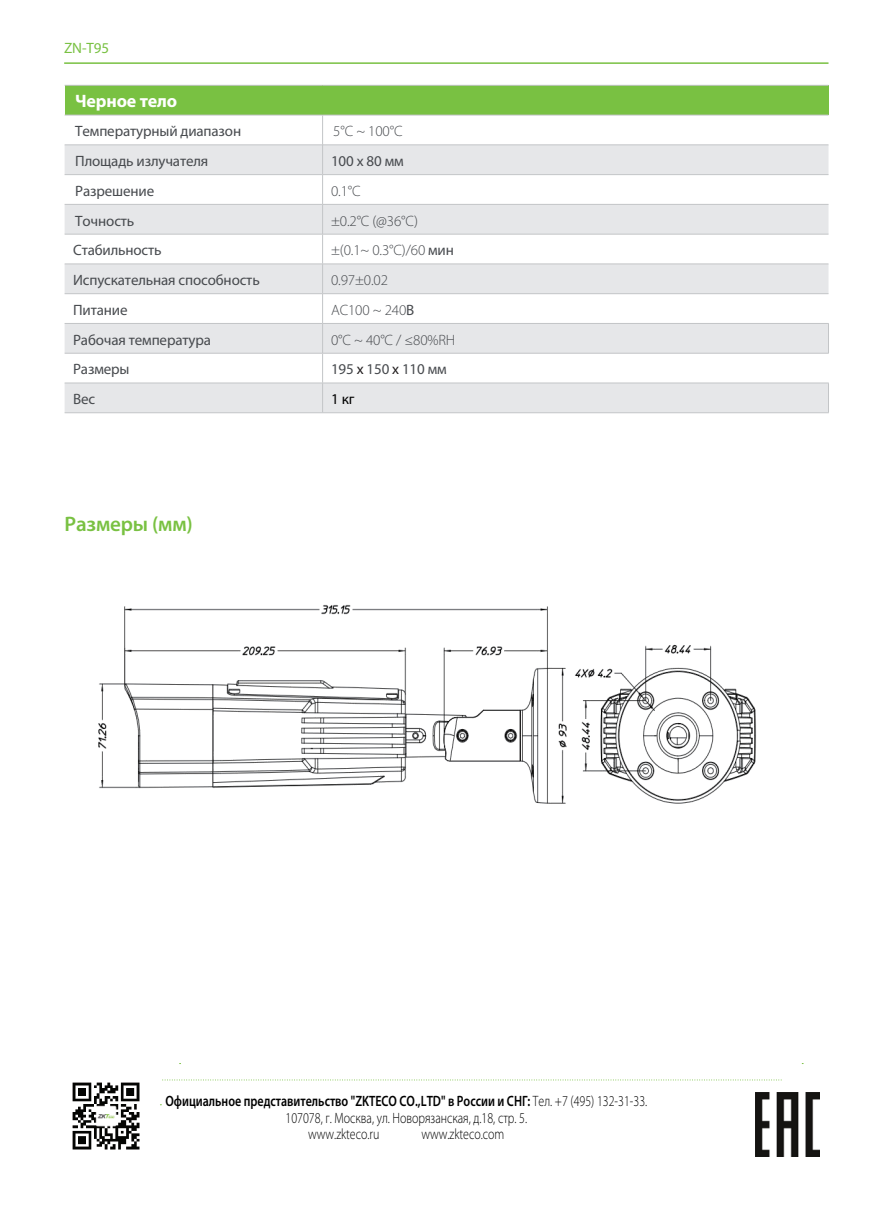
<style>
.page{position:relative;width:893px;height:1212px;background:#fff}
.page>*{position:absolute;margin:0;border:0;box-sizing:border-box;transform-origin:0 0}
.SPEC_Copy{font:600 21px "Myriad Pro";letter-spacing:-.01em;color:#79c142}
.t1{font:700 18px "Myriad Pro";letter-spacing:-.01em;color:#fff}
.t2{font:15px "Myriad Pro";letter-spacing:-.01em;color:#474a4e}
.t3{font:300 15px "Myriad Pro";letter-spacing:-.01em;color:#474a4e}
.t4{font:600 15px "Myriad Pro";color:#000;scale:.8 1}
.t5{font:300 15px "Myriad Pro";color:#000;scale:.8 1}
.SPEC_Copy-2{font:15px "Myriad Pro";color:#79c142}
.t6{font:15px "Myriad Pro";color:#000}
.s1{font-weight:400}
.s2{color:#231f20}
.s3{font-weight:300}
</style>
<div class="page">
<hr style="left:64px;top:62px;width:764px;height:2px;background:#79c142">
<img style="left:72px;top:1082px;width:68px;height:68px">
<svg style="left:163px;top:1079px;width:619px;height:1px"></svg>
<img style="left:755px;top:1092px;width:64px;height:64px">
<img style="left:98px;top:604px;width:658px;height:200px">
<div style="left:65px;top:85px;width:763px;height:30px;background:#79c142"></div>
<div style="left:65px;top:382px;width:763px;height:30px;background:#e6e7e9"></div>
<hr style="left:65px;top:234px;width:258px;height:1px;background:#c3c5c7">
<hr style="left:323px;top:234px;width:505px;height:1px;background:#c3c5c7">
<hr style="left:65px;top:353px;width:258px;height:1px;background:#c3c5c7">
<hr style="left:323px;top:353px;width:506px;height:1px;background:#c3c5c7">
<hr style="left:65px;top:383px;width:258px;height:1px;background:#c3c5c7">
<hr style="left:323px;top:383px;width:506px;height:1px;background:#c3c5c7">
<svg style="left:322px;top:384px;width:1px;height:28px"></svg>
<svg style="left:828px;top:384px;width:1px;height:28px"></svg>
<hr style="left:65px;top:412px;width:258px;height:1px;background:#c3c5c7">
<hr style="left:323px;top:412px;width:506px;height:1px;background:#c3c5c7">
<hr style="left:65px;top:85px;width:258px;height:1px;background:#c3c5c7">
<hr style="left:323px;top:85px;width:505px;height:1px;background:#c3c5c7">
<svg style="left:65px;top:115px;width:763px;height:119px"></svg>
<hr style="left:322px;top:234px;width:1px;height:30px;background:#c3c5c7">
<svg style="left:65px;top:264px;width:764px;height:89px"></svg>
<hr style="left:322px;top:353px;width:1px;height:30px;background:#c3c5c7">
<p class="SPEC_Copy-2" style="left:64px;top:39px;width:46px">ZN-T95</p>
<p class="t1" style="left:75px;top:89px;width:103px">Черное тело</p>
<p class="t2" style="left:75px;top:122px;width:167px">Температурный диапазон</p>
<p class="t3" style="left:333px;top:122px;width:71px">5°C ~ 100°C</p>
<p class="t2" style="left:75px;top:152px;width:135px">Площадь излучателя</p>
<p class="t2" style="left:331px;top:152px;width:74px">100 х 80 мм</p>
<p class="t2" style="left:75px;top:181px;width:80px">Разрешение</p>
<p class="t3" style="left:331px;top:182px;width:31px">0.1°C</p>
<p class="t2" style="left:75px;top:211px;width:61px">Точность</p>
<p class="t3" style="left:331px;top:211px;width:89px">±0.2°C (@36°C)</p>
<p class="t2" style="left:73px;top:241px;width:90px">Стабильность</p>
<p class="t3" style="left:331px;top:241px;width:124px">±(0.1~ 0.3°C)/60 <span class="s1">мин</span></p>
<p class="t2" style="left:73px;top:271px;width:188px">Испускательная способность</p>
<p class="t3" style="left:331px;top:271px;width:58px">0.97±0.02</p>
<p class="t2" style="left:73px;top:301px;width:56px">Питание</p>
<p class="t3" style="left:331px;top:301px;width:85px">AC100 ~ 240<span class="s1">В</span></p>
<p class="t2" style="left:73px;top:330px;width:139px">Рабочая температура</p>
<p class="t3" style="left:331px;top:331px;width:126px">0°C ~ 40°C / ≤80%RH</p>
<p class="t2" style="left:73px;top:360px;width:58px">Размеры</p>
<p class="t2" style="left:331px;top:360px;width:117px">195 <span class="s2">х</span> 150 <span class="s2">х</span> 110 мм</p>
<p class="t2" style="left:73px;top:390px;width:24px">Вес</p>
<p class="t6" style="left:331px;top:390px;width:25px">1 кг</p>
<p class="SPEC_Copy" style="left:65px;top:511px;width:130px">Размеры (мм)</p>
<p class="t4" style="left:165px;top:1091px;width:604px">Официальное представительство "ZKTECO CO.,LTD" в России и СНГ: <span class="s3">Тел. +7 (495) 132-31-33.</span></p>
<p class="t5" style="left:286px;top:1108px;width:304px">107078, г. Москва, ул. Новорязанская, д.18, стр. 5.</p>
<p class="t5" style="left:308px;top:1125px;width:91px">www.zkteco.ru</p>
<p class="t5" style="left:422px;top:1125px;width:105px">www.zkteco.com</p>
</div>
